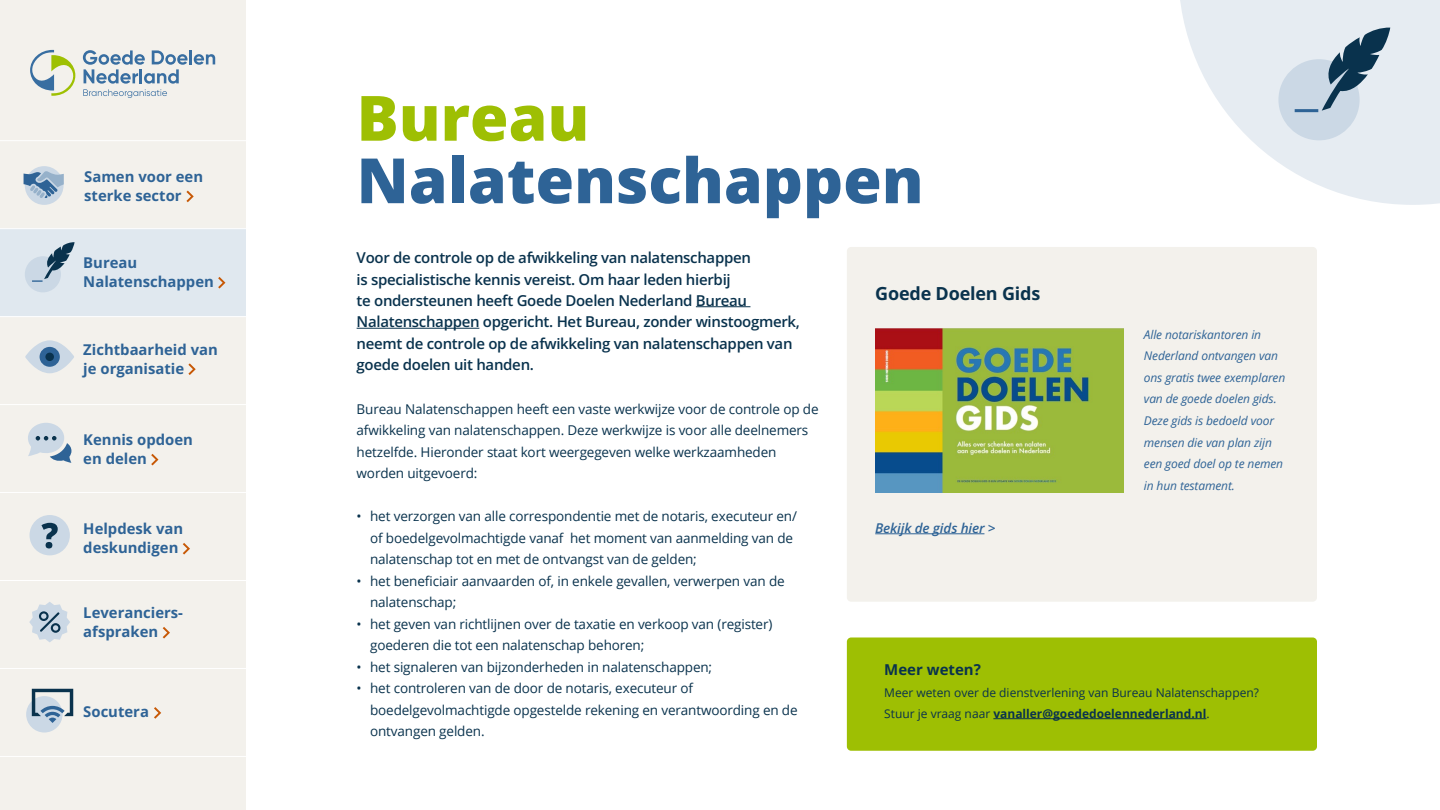
<style>
.page{position:relative;width:1440px;height:810px;background:#fff}
.page>*{position:absolute;margin:0;border:0;box-sizing:border-box;transform-origin:0 0}
.t1{font:800 62.47px "Open Sans";color:#2e6396}
.t2{font:800 62.47px "Open Sans";color:#9ebf03}
.t3{font:700 18px "Open Sans";letter-spacing:-.01em;color:#0a334d}
.t4{font:600 15px/21.5px "Open Sans";letter-spacing:-.02em;color:#09324d}
.t5{font:700 15px "Open Sans";color:#09324d}
.t6{font:700 14.85px/18.9px "Open Sans";color:#2e6396}
.t7{font:13.5px/21.5px "Open Sans";letter-spacing:-.01em;color:#09324d}
.t8{font:italic 600 13.5px "Open Sans";letter-spacing:-.01em;color:#2e6396}
.t9{font:italic 12px/21.5px "Open Sans";letter-spacing:-.01em;color:#2e6396}
.t10{font:12px/21.5px "Open Sans";color:#09324d}
.s1{font-weight:700}
</style>
<div class="page">
<div style="left:847px;top:247px;width:470px;height:355px;background:#f3f1ec;border-radius:4px"></div>
<hr style="left:696px;top:307px;width:54px;height:1px;background:#09324d">
<hr style="left:357px;top:328px;width:122px;height:1px;background:#09324d">
<div style="left:847px;top:638px;width:470px;height:113px;background:#9ebf03;border-radius:4px"></div>
<hr style="left:993px;top:719px;width:213px;height:1px;background:#09324d">
<img style="left:875px;top:328px;width:249px;height:165px">
<hr style="left:875px;top:534px;width:109px;height:1px;background:#2e6396">
<svg style="left:1180px;top:0;width:260px;height:205px;fill:#e6ecf2"></svg>
<div style="left:1278px;top:59px;width:82px;height:81px;background:#cbd8e5;border-radius:50%"></div>
<svg style="left:1322px;top:27px;width:68px;height:84px"></svg>
<hr style="left:1295px;top:109px;width:23px;height:3px;background:#2e6396">
<div style="left:0;top:0;width:246px;height:810px;background:#f3f1ec"></div>
<div style="left:0;top:228px;width:246px;height:88px;background:#e0e8ef"></div>
<svg style="left:154px;top:707px;width:7px;height:12px"></svg>
<div style="left:26px;top:696px;width:37px;height:37px;background:#cbd8e5;border-radius:50%"></div>
<svg style="left:32px;top:689px;width:41px;height:34px"></svg>
<div style="left:25px;top:256px;width:36px;height:36px;background:#cbd8e5;border-radius:50%"></div>
<svg style="left:218px;top:277px;width:7px;height:12px"></svg>
<svg style="left:29px;top:602px;width:41px;height:40px"></svg>
<svg style="left:163px;top:627px;width:7px;height:12px"></svg>
<svg style="left:188px;top:363px;width:8px;height:12px"></svg>
<svg style="left:25px;top:340px;width:49px;height:33px"></svg>
<div style="left:40px;top:347px;width:20px;height:20px;background:#2e6396;border-radius:50%"></div>
<div style="left:45px;top:353px;width:9px;height:8px;background:#09324d;border-radius:50%"></div>
<svg style="left:151px;top:454px;width:7px;height:11px"></svg>
<svg style="left:28px;top:423px;width:43px;height:40px"></svg>
<svg style="left:183px;top:543px;width:7px;height:12px"></svg>
<div style="left:30px;top:515px;width:40px;height:40px;background:#cbd8e5;border-radius:50%"></div>
<svg style="left:41px;top:523px;width:17px;height:25px"></svg>
<div style="left:25px;top:166px;width:39px;height:39px;background:#cbd8e5;border-radius:50%"></div>
<svg style="left:186px;top:191px;width:8px;height:11px"></svg>
<hr style="left:0;top:228px;width:250px;height:1px;background:#fff">
<hr style="left:0;top:140px;width:250px;height:1px;background:#fff">
<hr style="left:0;top:316px;width:250px;height:1px;background:#fff">
<hr style="left:0;top:404px;width:250px;height:1px;background:#fff">
<hr style="left:0;top:492px;width:250px;height:1px;background:#fff">
<hr style="left:0;top:580px;width:250px;height:1px;background:#fff">
<hr style="left:0;top:668px;width:250px;height:1px;background:#fff">
<hr style="left:0;top:756px;width:250px;height:1px;background:#fff">
<svg style="left:30px;top:50px;width:46px;height:46px"></svg>
<hr style="left:189px;top:50px;width:3px;height:14px;background:#386ea1">
<svg style="left:194px;top:54px;width:21px;height:11px"></svg>
<svg style="left:83px;top:50px;width:105px;height:48px"></svg>
<svg style="left:32px;top:242px;width:43px;height:40px"></svg>
<svg style="left:24px;top:171px;width:40px;height:27px"></svg>
<p class="t6" style="left:84px;top:166px;width:120px">Samen voor een sterke sector</p>
<p class="t6" style="left:83px;top:253px;width:132px">Bureau<br>Nalatenschappen</p>
<p class="t6" style="left:83px;top:340px;width:136px">Zichtbaarheid van je organisatie</p>
<p class="t6" style="left:83px;top:430px;width:111px">Kennis opdoen en delen</p>
<p class="t6" style="left:83px;top:519px;width:101px">Helpdesk van deskundigen</p>
<p class="t6" style="left:83px;top:603px;width:101px">Leveranciers&shy;afspraken</p>
<p class="t6" style="left:83px;top:702px;width:67px">Socutera</p>
<h1 class="t2" style="left:357px;top:70px;width:234px">Bureau</h1>
<h1 class="t1" style="left:357px;top:133px;width:569px">Nalatenschappen</h1>
<p class="t4" style="left:357px;top:246px;width:445px">Voor de controle op de afwikkeling van nalatenschappen<br>is specialistische kennis vereist. Om haar leden hierbij<br>te ondersteunen heeft Goede Doelen Nederland Bureau Nalatenschappen opgericht. Het Bureau, zonder winstoogmerk, neemt de controle op de afwikkeling van nalatenschappen van goede doelen uit handen.</p>
<p class="t7" style="left:357px;top:397px;width:464px">Bureau Nalatenschappen heeft een vaste werkwijze voor de controle op de afwikkeling van nalatenschappen. Deze werkwijze is voor alle deelnemers hetzelfde. Hieronder staat kort weergegeven welke werkzaamheden worden uitgevoerd:</p>
<p class="t7" style="left:370px;top:505px;width:428px;text-indent:-14px">• het verzorgen van alle correspondentie met de notaris, executeur en/ of boedelgevolmachtigde vanaf het moment van aanmelding van de nalatenschap tot en met de ontvangst van de gelden;</p>
<p class="t7" style="left:370px;top:570px;width:416px;text-indent:-14px">• het beneficiair aanvaarden of, in enkele gevallen, verwerpen van de nalatenschap;</p>
<p class="t7" style="left:370px;top:613px;width:404px;text-indent:-14px">• het geven van richtlijnen over de taxatie en verkoop van (register) goederen die tot een nalatenschap behoren;</p>
<p class="t7" style="left:357px;top:656px;width:357px">• het signaleren van bijzonderheden in nalatenschappen;</p>
<p class="t7" style="left:370px;top:677px;width:429px;text-indent:-14px">• het controleren van de door de notaris, executeur of boedelgevolmachtigde opgestelde rekening en verantwoording en de ontvangen gelden.</p>
<h2 class="t3" style="left:875px;top:280px;width:167px">Goede Doelen Gids</h2>
<p class="t9" style="left:1144px;top:324px;width:143px">Alle notariskantoren in<br>Nederland ontvangen van ons gratis twee exemplaren van de goede doelen gids.<br>Deze gids is bedoeld voor mensen die van plan zijn een goed doel op te nemen in hun testament.</p>
<p class="t8" style="left:875px;top:519px;width:122px">Bekijk de gids hier &gt;</p>
<p class="t5" style="left:884px;top:659px;width:98px">Meer weten?</p>
<p class="t10" style="left:884px;top:681px;width:376px">Meer weten over de dienstverlening van Bureau Nalatenschappen?<br>Stuur je vraag naar <span class="s1">vanaller@goededoelennederland.nl</span>.</p>
</div>
